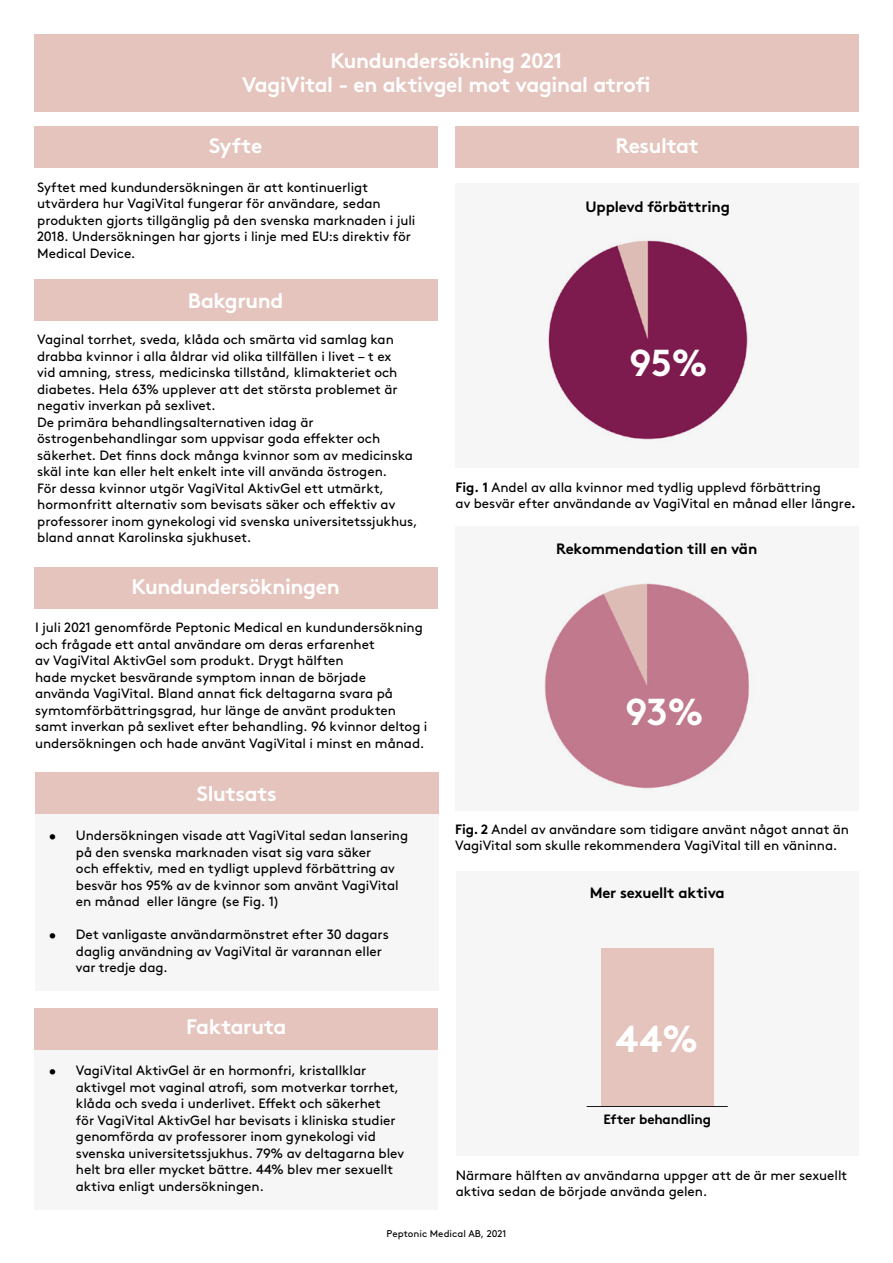
<style>
.page{position:relative;width:893px;height:1263px;background:#fff}
.page>*{position:absolute;margin:0;border:0;box-sizing:border-box;transform-origin:0 0}
.t1{font:700 37.5px "Brown Std";color:#fff}
.t2{font:700 21px/24px "Brown Std";letter-spacing:-.02em;color:#fff;text-align:center}
.t3{font:700 15px "Brown Std";letter-spacing:-.01em;color:#000}
.t4{font:13.5px/16.5px "Brown Std";letter-spacing:-.005em;color:#000}
.t5{font:700 13.5px "Brown Std";letter-spacing:-.01em;color:#000}
.t6{font:9.75px "Brown Std";color:#000}
.s1{font-weight:700}
</style>
<div class="page">
<div style="left:456px;top:871px;width:402px;height:285px;background:#f6f6f6"></div>
<div style="left:34px;top:1049px;width:403px;height:161px;background:#f6f6f6"></div>
<div style="left:35px;top:813px;width:404px;height:177px;background:#f6f6f6"></div>
<div style="left:34px;top:34px;width:825px;height:77px;background:#e5c4bd"></div>
<div style="left:34px;top:126px;width:403px;height:42px;background:#e5c4bd"></div>
<div style="left:455px;top:126px;width:404px;height:42px;background:#e5c4bd"></div>
<div style="left:35px;top:772px;width:404px;height:41px;background:#e5c4bd"></div>
<div style="left:34px;top:1008px;width:403px;height:41px;background:#e5c4bd"></div>
<div style="left:34px;top:280px;width:403px;height:41px;background:#e5c4bd"></div>
<div style="left:34px;top:567px;width:403px;height:42px;background:#e5c4bd"></div>
<div style="left:455px;top:183px;width:403px;height:285px;background:#f6f6f6"></div>
<img style="left:548px;top:240px;width:200px;height:200px">
<div style="left:455px;top:525px;width:404px;height:285px;background:#f6f6f6"></div>
<img style="left:544px;top:583px;width:205px;height:206px">
<div style="left:601px;top:948px;width:113px;height:158px;background:#e5c4bd"></div>
<hr style="left:587px;top:1106px;width:141px;height:1px;background:#000">
<h2 class="t2" style="left:242px;top:48px;width:410px">Kundundersökning 2021<br>VagiVital - en aktivgel mot vaginal atrofi</h2>
<h2 class="t2" style="left:209px;top:133px;width:55px">Syfte</h2>
<h2 class="t2" style="left:615px;top:133px;width:85px">Resultat</h2>
<p class="t4" style="left:37px;top:179px;width:380px">Syftet med kundundersökningen är att kontinuerligt utvärdera hur VagiVital fungerar för användare, sedan produkten gjorts tillgänglig på den svenska marknaden i juli 2018. Undersökningen har gjorts i linje med EU:s direktiv för Medical Device.</p>
<h2 class="t2" style="left:188px;top:288px;width:97px">Bakgrund</h2>
<p class="t4" style="left:37px;top:331px;width:382px">Vaginal torrhet, sveda, klåda och smärta vid samlag kan drabba kvinnor i alla åldrar vid olika tillfällen i livet – t ex<br>vid amning, stress, medicinska tillstånd, klimakteriet och diabetes. Hela 63% upplever att det största problemet är negativ inverkan på sexlivet.<br>De primära behandlingsalternativen idag är östrogenbehandlingar som uppvisar goda effekter och säkerhet. Det finns dock många kvinnor som av medicinska skäl inte kan eller helt enkelt inte vill använda östrogen.<br>För dessa kvinnor utgör VagiVital AktivGel ett utmärkt, hormonfritt alternativ som bevisats säker och effektiv av professorer inom gynekologi vid svenska universitetssjukhus, bland annat Karolinska sjukhuset.</p>
<h2 class="t2" style="left:132px;top:574px;width:210px">Kundundersökningen</h2>
<p class="t4" style="left:35px;top:619px;width:394px">I juli 2021 genomförde Peptonic Medical en kundundersökning och frågade ett antal användare om deras erfarenhet<br>av VagiVital AktivGel som produkt. Drygt hälften<br>hade mycket besvärande symptom innan de började<br>använda VagiVital. Bland annat fick deltagarna svara på symtomförbättringsgrad, hur länge de använt produkten samt inverkan på sexlivet efter behandling. 96 kvinnor deltog i undersökningen och hade använt VagiVital i minst en månad.</p>
<h2 class="t2" style="left:197px;top:781px;width:81px">Slutsats</h2>
<p class="t4" style="left:76px;top:827px;width:334px;text-indent:-27px">• Undersökningen visade att VagiVital sedan lansering på den svenska marknaden visat sig vara säker<br>och effektiv, med en tydligt upplevd förbättring av besvär hos 95% av de kvinnor som använt VagiVital en månad eller längre (se Fig. 1)</p>
<p class="t4" style="left:76px;top:926px;width:314px;text-indent:-27px">• Det vanligaste användarmönstret efter 30 dagars daglig användning av VagiVital är varannan eller var tredje dag.</p>
<h2 class="t2" style="left:186px;top:1015px;width:102px">Faktaruta</h2>
<p class="t4" style="left:76px;top:1062px;width:330px;text-indent:-27px">• VagiVital AktivGel är en hormonfri, kristallklar aktivgel mot vaginal atrofi, som motverkar torrhet, klåda och sveda i underlivet. Effekt och säkerhet<br>för VagiVital AktivGel har bevisats i kliniska studier genomförda av professorer inom gynekologi vid svenska universitetssjukhus. 79% av deltagarna blev helt bra eller mycket bättre. 44% blev mer sexuellt aktiva enligt undersökningen.</p>
<p class="t3" style="left:586px;top:197px;width:146px">Upplevd förbättring</p>
<h1 class="t1" style="left:629px;top:340px;width:80px">95%</h1>
<p class="t4" style="left:455px;top:479px;width:402px"><span class="s1">Fig. 1</span> Andel av alla kvinnor med tydlig upplevd förbättring<br>av besvär efter användande av VagiVital en månad eller längre<span class="s1">.</span></p>
<p class="t3" style="left:556px;top:539px;width:203px">Rekommendation till en vän</p>
<h1 class="t1" style="left:625px;top:689px;width:80px">93%</h1>
<p class="t4" style="left:455px;top:821px;width:395px"><span class="s1">Fig. 2</span> Andel av användare som tidigare använt något annat än<br>VagiVital som skulle rekommendera VagiVital till en väninna.</p>
<p class="t3" style="left:590px;top:883px;width:137px">Mer sexuellt aktiva</p>
<h1 class="t1" style="left:615px;top:1015px;width:85px">44%</h1>
<p class="t5" style="left:603px;top:1111px;width:109px">Efter behandling</p>
<p class="t4" style="left:456px;top:1167px;width:393px">Närmare hälften av användarna uppger att de är mer sexuellt aktiva sedan de började använda gelen.</p>
<p class="t6" style="left:387px;top:1228px;width:121px">Peptonic Medical AB, 2021</p>
</div>
